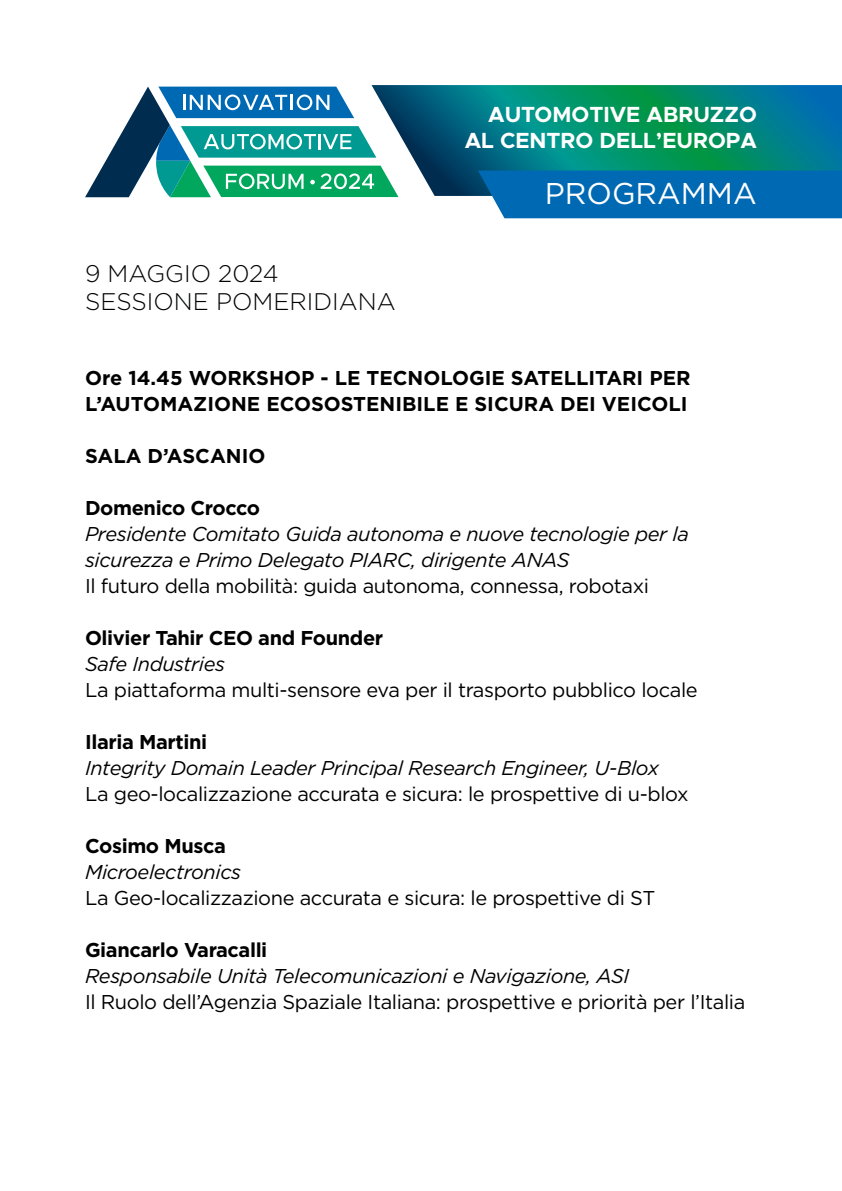
<style>
.page{position:relative;width:842px;height:1191px;background:#fff}
.page>*{position:absolute;margin:0;border:0;box-sizing:border-box;transform-origin:0 0}
.t1{font:30px "Gotham";color:#fff}
.t2{font:300 24px/28.8px "Gotham";color:#010202}
.t3{font:700 22px/26.4px "Metropolis";color:#fff;text-align:right}
.t4{font:20px "Gotham";letter-spacing:-.02em;color:#000}
.t5{font:italic 20px/26px "Gotham";letter-spacing:-.02em;color:#000}
.t6{font:700 20px/26px "Gotham";color:#000}
.t7{font:700 20px "Gotham";letter-spacing:-.02em;color:#000}
</style>
<div class="page">
<svg style="left:85px;top:87px;width:313px;height:110px"></svg>
<svg style="left:371px;top:85px;width:471px;height:111px;background:#12867f"></svg>
<div style="left:478px;top:170px;width:364px;height:48px;background:#0069b4"></div>
<p class="t3" style="left:465px;top:101px;width:294px">AUTOMOTIVE ABRUZZO<br>AL CENTRO DELL’EUROPA</p>
<p class="t2" style="left:85px;top:258px;width:312px">9 MAGGIO 2024<br>SESSIONE POMERIDIANA</p>
<h1 class="t1" style="left:545px;top:174px;width:213px">PROGRAMMA</h1>
<p class="t6" style="left:85px;top:364px;width:607px">Ore 14.45 WORKSHOP - LE TECNOLOGIE SATELLITARI PER<br>L’AUTOMAZIONE ECOSOSTENIBILE E SICURA DEI VEICOLI</p>
<p class="t6" style="left:85px;top:442px;width:182px">SALA D’ASCANIO</p>
<p class="t7" style="left:85px;top:494px;width:177px">Domenico Crocco</p>
<p class="t5" style="left:85px;top:520px;width:605px">Presidente Comitato Guida autonoma e nuove tecnologie per la sicurezza e Primo Delegato PIARC, dirigente ANAS</p>
<p class="t4" style="left:85px;top:573px;width:566px">Il futuro della mobilità: guida autonoma, connessa, robotaxi</p>
<p class="t7" style="left:85px;top:624px;width:300px">Olivier Tahir CEO and Founder</p>
<p class="t5" style="left:85px;top:650px;width:142px">Safe Industries</p>
<p class="t4" style="left:85px;top:677px;width:614px">La piattaforma multi-sensore eva per il trasporto pubblico locale</p>
<p class="t7" style="left:85px;top:728px;width:124px">Ilaria Martini</p>
<p class="t5" style="left:85px;top:754px;width:575px">Integrity Domain Leader Principal Research Engineer, U-Blox</p>
<p class="t4" style="left:85px;top:781px;width:605px">La geo-localizzazione accurata e sicura: le prospettive di u-blox</p>
<p class="t7" style="left:85px;top:832px;width:142px">Cosimo Musca</p>
<p class="t5" style="left:85px;top:858px;width:158px">Microelectronics</p>
<p class="t4" style="left:85px;top:885px;width:572px">La Geo-localizzazione accurata e sicura: le prospettive di ST</p>
<p class="t7" style="left:85px;top:936px;width:184px">Giancarlo Varacalli</p>
<p class="t5" style="left:85px;top:962px;width:546px">Responsabile Unità Telecomunicazioni e Navigazione, ASI</p>
<p class="t4" style="left:85px;top:989px;width:662px">Il Ruolo dell’Agenzia Spaziale Italiana: prospettive e priorità per l’Italia</p>
</div>
